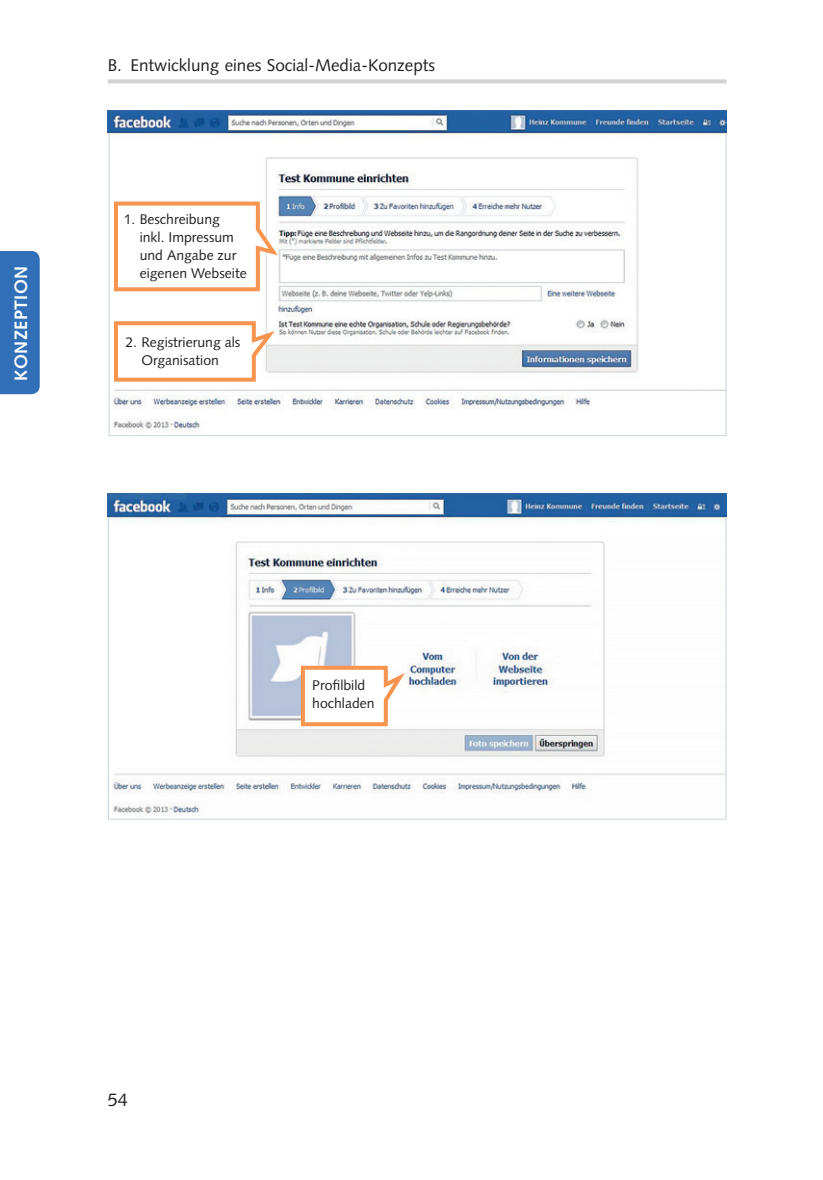
<style>
.page{position:relative;width:823px;height:1180px;background:#fff}
.page>*{position:absolute;margin:0;border:0;box-sizing:border-box;transform-origin:0 0}
.t1{font:700 18px "Syntax LT Pro";letter-spacing:.025em;color:#fff}
.t2{font:18px "Syntax LT Pro";color:#231f20}
.t3{font:17px "Syntax LT Pro";color:#231f20}
.t4{font:14px/18px "Syntax LT Pro";color:#231f20}
</style>
<div class="page">
<svg style="left:108px;top:79px;width:618px;height:4px;fill:#d1d2d4"></svg>
<div style="left:0;top:251px;width:40px;height:143px;background:#3170b8"></div>
<img style="left:108px;top:110px;width:617px;height:323px">
<svg style="left:112px;top:319px;width:168px;height:64px"></svg>
<svg style="left:112px;top:199px;width:170px;height:94px"></svg>
<img style="left:108px;top:493px;width:618px;height:323px">
<svg style="left:299px;top:663px;width:111px;height:65px"></svg>
<p class="t1" style="left:10px;top:380px;width:117px;rotate:-90deg">KONZEPTION</p>
<p class="t3" style="left:108px;top:55px;width:328px">B. Entwicklung eines Social-Media-Konzepts</p>
<p class="t4" style="left:140px;top:210px;width:108px;text-indent:-16px">1. Beschreibung inkl. Impressum und Angabe zur eigenen Webseite</p>
<p class="t4" style="left:125px;top:333px;width:116px;text-align:center">2. Registrierung als<br>Organisation</p>
<p class="t4" style="left:312px;top:676px;width:64px">Profilbild hochladen</p>
<p class="t2" style="left:108px;top:1089px;width:22px">54</p>
</div>
